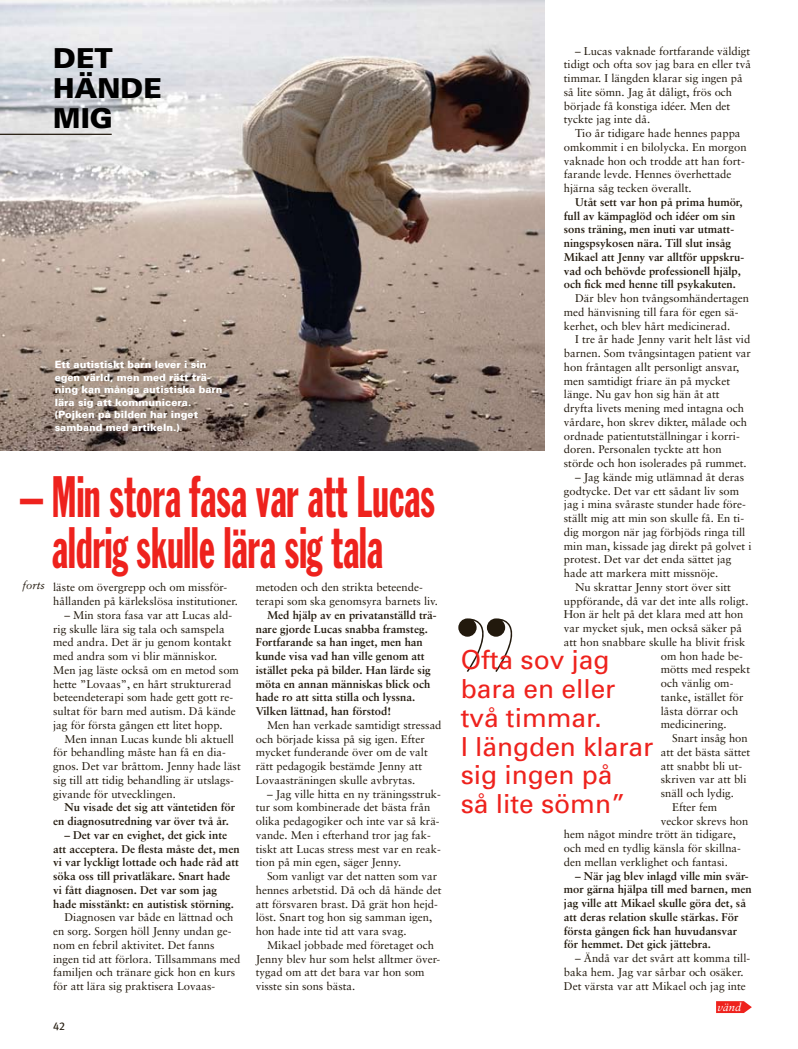
<style>
.page{position:relative;width:798px;height:1049px;background:#fff}
.page>*{position:absolute;margin:0;border:0;box-sizing:border-box;transform-origin:0 0}
.t1{font:57.38px/51px "Franklin Gothic Extra Cond";color:#ee221d;text-align:center;scale:.8 1}
.t2{font:900 27.5px/30px "Univers";color:#000}
.t3{font:26.25px/28.8px "Univers";color:#ee221d}
.t4{font:11.25px/13.8px "Sabon";color:#22190d}
.t5{font:700 11.25px/13.8px "Sabon";color:#22190d}
.t6{font:italic 11.25px "Sabon";color:#22190d}
.t7{font:italic 11.25px "Sabon";color:#fff}
.t8{font:11.25px "Meta Plus Book Caps";color:#22190d}
.t9{font:900 10px/12.5px "Univers";color:#fff}
</style>
<div class="page">
<img style="left:0;top:0;width:544px;height:450px">
<hr style="left:0;top:134px;width:112px;height:1px;background:#22190d">
<svg style="left:458px;top:618px;width:55px;height:54px"></svg>
<svg style="left:716px;top:1001px;width:35px;height:12px"></svg>
<h2 class="t2" style="left:53px;top:42px;width:110px">DET<br>HÄNDE<br>MIG</h2>
<p class="t9" style="left:55px;top:358px;width:169px">Ett autistiskt barn lever i sin egen värld, men med rätt trä&shy;ning kan många autistiska barn lära sig att kommunicera. (Pojken på bilden har inget samband med artikeln.)</p>
<h1 class="t1" style="left:20px;top:471px;width:520px">– Min stora fasa var att Lucas aldrig skulle lära sig tala</h1>
<p class="t6" style="left:22px;top:578px;width:24px">forts</p>
<p class="t4" style="left:256px;top:580px;width:184px">metoden och den strikta beteende&shy;terapi som ska genomsyra barnets liv.</p>
<p class="t5" style="left:256px;top:608px;width:182px;text-indent:11px">Med hjälp av en privatanställd trä&shy;nare gjorde Lucas snabba framsteg.<br>Fortfarande sa han inget, men han kunde visa vad han ville genom att istället peka på bilder. Han lärde sig möta en annan människas blick och hade ro att sitta stilla och lyssna.<br>Vilken lättnad, han förstod!</p>
<p class="t4" style="left:256px;top:718px;width:187px;text-indent:11px">Men han verkade samtidigt stressad och började kissa på sig igen. Efter mycket funderande över om de valt rätt pedagogik bestämde Jenny att Lovaasträningen skulle avbrytas.</p>
<p class="t4" style="left:256px;top:787px;width:187px;text-indent:11px">– Jag ville hitta en ny träningsstruk&shy;tur som kombinerade det bästa från olika pedagogiker och inte var så krä&shy;vande. Men i efterhand tror jag fak&shy;tiskt att Lucas stress mest var en reak&shy;tion på min egen, säger Jenny.</p>
<p class="t4" style="left:256px;top:869px;width:187px;text-indent:11px">Som vanligt var det natten som var hennes arbetstid. Då och då hände det att försvaren brast. Då grät hon hejd&shy;löst. Snart tog hon sig samman igen, hon hade inte tid att vara svag.</p>
<p class="t4" style="left:256px;top:938px;width:186px;text-indent:11px">Mikael jobbade med företaget och<br>Jenny blev hur som helst alltmer över&shy;tygad om att det bara var hon som visste sin sons bästa.</p>
<p class="t4" style="left:53px;top:580px;width:186px">läste om övergrepp och om missför&shy;hållanden på kärlekslösa institutioner.</p>
<p class="t4" style="left:53px;top:608px;width:187px;text-indent:11px">– Min stora fasa var att Lucas ald&shy;rig skulle lära sig tala och samspela med andra. Det är ju genom kontakt med andra som vi blir människor.<br>Men jag läste också om en metod som hette ”Lovaas”, en hårt strukturerad beteendeterapi som hade gett gott re&shy;sultat för barn med autism. Då kände jag för första gången ett litet hopp.</p>
<p class="t4" style="left:53px;top:732px;width:189px;text-indent:11px">Men innan Lucas kunde bli aktuell för behandling måste han få en dia&shy;gnos. Det var bråttom. Jenny hade läst sig till att tidig behandling är utslags&shy;givande för utvecklingen.</p>
<p class="t5" style="left:53px;top:800px;width:183px;text-indent:11px">Nu visade det sig att väntetiden för en diagnosutredning var över två år.</p>
<p class="t5" style="left:53px;top:828px;width:188px;text-indent:11px">– Det var en evighet, det gick inte att acceptera. De flesta måste det, men vi var lyckligt lottade och hade råd att söka oss till privatläkare. Snart hade vi fått diagnosen. Det var som jag hade misstänkt: en autistisk störning.</p>
<p class="t4" style="left:53px;top:910px;width:189px;text-indent:11px">Diagnosen var både en lättnad och en sorg. Sorgen höll Jenny undan ge&shy;nom en febril aktivitet. Det fanns ingen tid att förlora. Tillsammans med familjen och tränare gick hon en kurs för att lära sig praktisera Lovaas-</p>
<p class="t8" style="left:53px;top:1019px;width:14px">42</p>
<p class="t4" style="left:563px;top:44px;width:188px;text-indent:11px">– Lucas vaknade fortfarande väldigt tidigt och ofta sov jag bara en eller två timmar. I längden klarar sig ingen på så lite sömn. Jag åt dåligt, frös och började få konstiga idéer. Men det tyckte jag inte då.</p>
<p class="t4" style="left:563px;top:126px;width:184px;text-indent:11px">Tio år tidigare hade hennes pappa omkommit i en bilolycka. En morgon vaknade hon och trodde att han fort&shy;farande levde. Hennes överhettade hjärna såg tecken överallt.</p>
<p class="t5" style="left:563px;top:195px;width:182px;text-indent:11px">Utåt sett var hon på prima humör, full av kämpaglöd och idéer om sin sons träning, men inuti var utmatt&shy;ningspsykosen nära. Till slut insåg Mikael att Jenny var alltför uppskru&shy;vad och behövde professionell hjälp, och fick med henne till psykakuten.</p>
<p class="t4" style="left:563px;top:291px;width:187px;text-indent:11px">Där blev hon tvångsomhändertagen med hänvisning till fara för egen sä&shy;kerhet, och blev hårt medicinerad.</p>
<p class="t4" style="left:563px;top:332px;width:188px;text-indent:11px">I tre år hade Jenny varit helt låst vid barnen. Som tvångsintagen patient var hon fråntagen allt personligt ansvar, men samtidigt friare än på mycket länge. Nu gav hon sig hän åt att dryfta livets mening med intagna och vårdare, hon skrev dikter, målade och ordnade patientutställningar i korri&shy;doren. Personalen tyckte att hon störde och hon isolerades på rummet.</p>
<p class="t4" style="left:575px;top:470px;width:170px">– Jag kände mig utlämnad åt deras</p>
<p class="t4" style="left:563px;top:484px;width:177px">godtycke. Det var ett sådant liv som</p>
<p class="t4" style="left:563px;top:497px;width:183px">jag i mina svåraste stunder hade före-</p>
<p class="t4" style="left:563px;top:511px;width:182px">ställt mig att min son skulle få. En ti-</p>
<p class="t4" style="left:563px;top:525px;width:183px">dig morgon när jag förbjöds ringa till</p>
<p class="t4" style="left:563px;top:539px;width:189px">min man, kissade jag direkt på golvet i</p>
<p class="t4" style="left:563px;top:552px;width:169px">protest. Det var det enda sättet jag</p>
<p class="t4" style="left:563px;top:566px;width:156px">hade att markera mitt missnöje.</p>
<p class="t4" style="left:575px;top:580px;width:157px">Nu skrattar Jenny stort över sitt</p>
<p class="t4" style="left:563px;top:594px;width:186px">uppförande, då var det inte alls roligt.</p>
<p class="t4" style="left:563px;top:607px;width:181px">Hon är helt på det klara med att hon</p>
<p class="t4" style="left:563px;top:621px;width:180px">var mycket sjuk, men också säker på</p>
<p class="t4" style="left:563px;top:635px;width:183px">att hon snabbare skulle ha blivit frisk</p>
<p class="t4" style="left:660px;top:649px;width:83px">om hon hade be-</p>
<p class="t4" style="left:660px;top:662px;width:91px">mötts med respekt</p>
<p class="t4" style="left:660px;top:676px;width:74px">och vänlig om-</p>
<p class="t4" style="left:660px;top:690px;width:84px">tanke, istället för</p>
<p class="t4" style="left:660px;top:704px;width:79px">låsta dörrar och</p>
<p class="t4" style="left:660px;top:717px;width:67px">medicinering.</p>
<p class="t4" style="left:671px;top:731px;width:77px">Snart insåg hon</p>
<p class="t4" style="left:660px;top:745px;width:91px">att det bästa sättet</p>
<p class="t4" style="left:660px;top:759px;width:83px">att snabbt bli ut-</p>
<p class="t4" style="left:660px;top:772px;width:87px">skriven var att bli</p>
<p class="t4" style="left:660px;top:786px;width:75px">snäll och lydig.</p>
<p class="t4" style="left:671px;top:800px;width:46px">Efter fem</p>
<p class="t4" style="left:660px;top:814px;width:89px">veckor skrevs hon</p>
<p class="t4" style="left:563px;top:827px;width:173px">hem något mindre trött än tidigare,</p>
<p class="t4" style="left:563px;top:841px;width:178px">och med en tydlig känsla för skillna-</p>
<p class="t4" style="left:563px;top:855px;width:165px">den mellan verklighet och fantasi.</p>
<p class="t5" style="left:563px;top:868px;width:189px;text-indent:11px">– När jag blev inlagd ville min svär&shy;mor gärna hjälpa till med barnen, men jag ville att Mikael skulle göra det, så att deras relation skulle stärkas. För första gången fick han huvudansvar för hemmet. Det gick jättebra.</p>
<p class="t4" style="left:563px;top:951px;width:188px;text-indent:11px">– Ändå var det svårt att komma till&shy;baka hem. Jag var sårbar och osäker.<br>Det värsta var att Mikael och jag inte</p>
<h3 class="t3" style="left:460px;top:645px;width:194px">Ofta sov jag bara en eller två timmar.<br>I längden klarar sig ingen på<br>så lite sömn”</h3>
<p class="t7" style="left:717px;top:1000px;width:25px">vänd</p>
</div>
